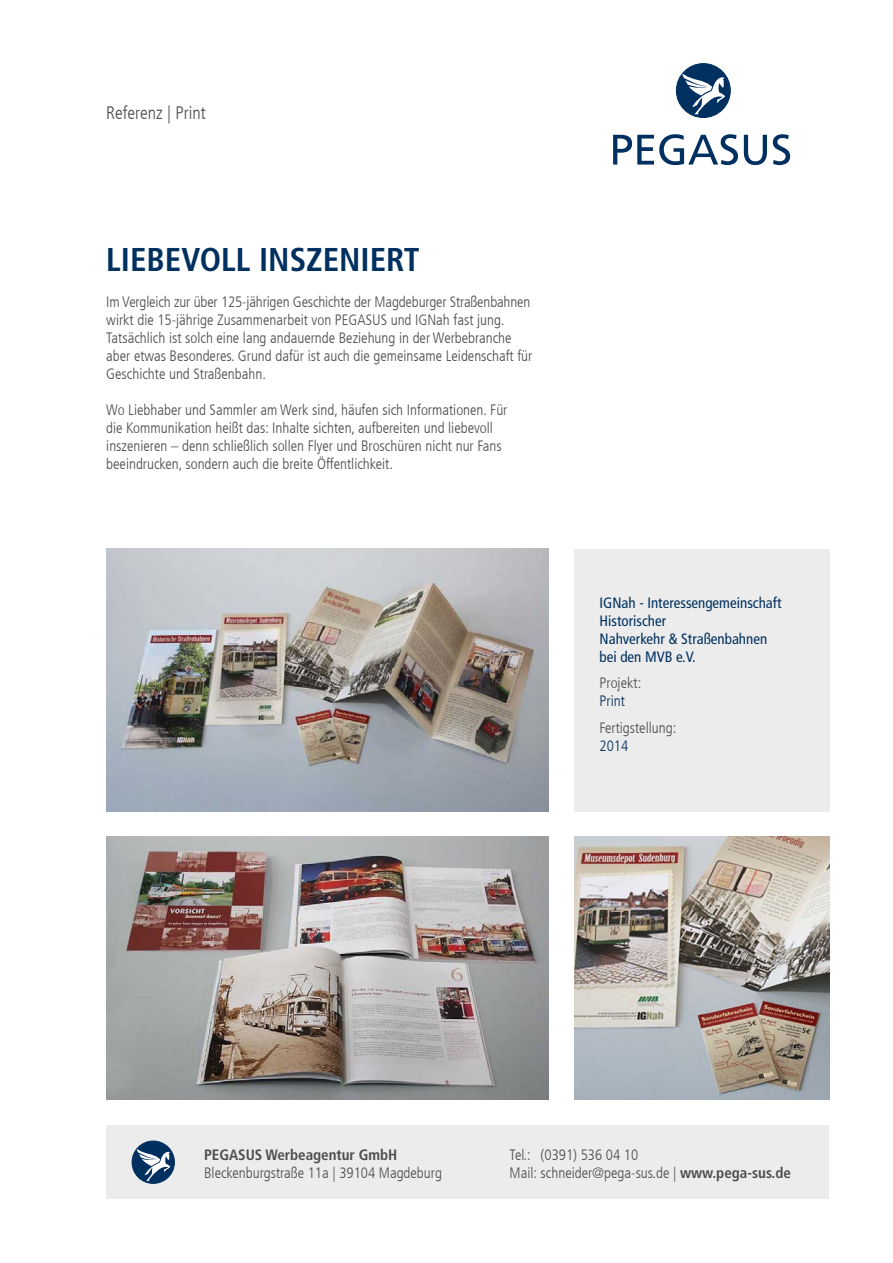
<style>
.page{position:relative;width:893px;height:1263px;background:#fff}
.page>*{position:absolute;margin:0;border:0;box-sizing:border-box;transform-origin:0 0}
.t1{font:700 condensed 33px "Frutiger LT Com";color:#00305f}
.t2{font:300 condensed 18px "Frutiger LT Com";color:#4d4d4c}
.t3{font:300 condensed 15px/18px "Frutiger LT Com";color:#4d4d4c}
.t4{font:condensed 15px/18px "Frutiger LT Com";color:#00305f}
.t5{font:700 condensed 15px "Frutiger LT Com";color:#4d4d4c}
.t6{font:300 condensed 15px "Frutiger LT Com";color:#00305f}
.s1{font-weight:700}
</style>
<div class="page">
<div style="left:106px;top:1125px;width:723px;height:73px;background:#ececec"></div>
<svg style="left:613px;top:134px;width:125px;height:31px"></svg>
<svg style="left:744px;top:135px;width:23px;height:30px"></svg>
<svg style="left:773px;top:134px;width:17px;height:31px"></svg>
<div style="left:676px;top:64px;width:54px;height:54px;background:#00305f;border-radius:50%"></div>
<svg style="left:681px;top:72px;width:44px;height:42px"></svg>
<div style="left:676px;top:63px;width:55px;height:55px;border:1px solid #00305f;border-radius:50%"></div>
<div style="left:132px;top:1141px;width:42px;height:42px;background:#00305f;border-radius:50%"></div>
<svg style="left:136px;top:1147px;width:34px;height:34px"></svg>
<div style="left:132px;top:1141px;width:43px;height:43px;border:1px solid #00305f;border-radius:50%"></div>
<div style="left:574px;top:549px;width:255px;height:262px;background:#ececec"></div>
<img style="left:106px;top:837px;width:443px;height:263px">
<img style="left:106px;top:549px;width:443px;height:262px">
<img style="left:574px;top:837px;width:255px;height:263px">
<p class="t2" style="left:106px;top:101px;width:101px">Referenz | Print</p>
<h1 class="t1" style="left:106px;top:239px;width:315px">LIEBEVOLL INSZENIERT</h1>
<p class="t3" style="left:106px;top:292px;width:428px">Im Vergleich zur über 125-jährigen Geschichte der Magdeburger Straßenbahnen wirkt die 15-jährige Zusammenarbeit von PEGASUS und IGNah fast jung.<br>Tatsächlich ist solch eine lang andauernde Beziehung in der Werbebranche aber etwas Besonderes. Grund dafür ist auch die gemeinsame Leidenschaft für Geschichte und Straßenbahn.</p>
<p class="t3" style="left:106px;top:400px;width:403px">Wo Liebhaber und Sammler am Werk sind, häufen sich Informationen. Für die Kommunikation heißt das: Inhalte sichten, aufbereiten und liebevoll inszenieren – denn schließlich sollen Flyer und Broschüren nicht nur Fans beeindrucken, sondern auch die breite Öffentlichkeit.</p>
<p class="t4" style="left:600px;top:593px;width:183px">IGNah - Interessengemeinschaft<br>Historischer<br>Nahverkehr &amp; Straßenbahnen bei den MVB e.V.</p>
<p class="t3" style="left:600px;top:674px;width:43px">Projekt:</p>
<p class="t6" style="left:600px;top:692px;width:27px">Print</p>
<p class="t3" style="left:600px;top:718px;width:78px">Fertigstellung:</p>
<p class="t6" style="left:600px;top:736px;width:30px">2014</p>
<p class="t5" style="left:204px;top:1145px;width:195px">PEGASUS Werbeagentur GmbH</p>
<p class="t3" style="left:204px;top:1163px;width:239px">Bleckenburgstraße 11a | 39104 Magdeburg</p>
<p class="t3" style="left:510px;top:1145px;width:283px">Tel.: (0391) 536 04 10<br>Mail: schneider@pega-sus.de | <span class="s1">www.pega-sus.de</span></p>
</div>
